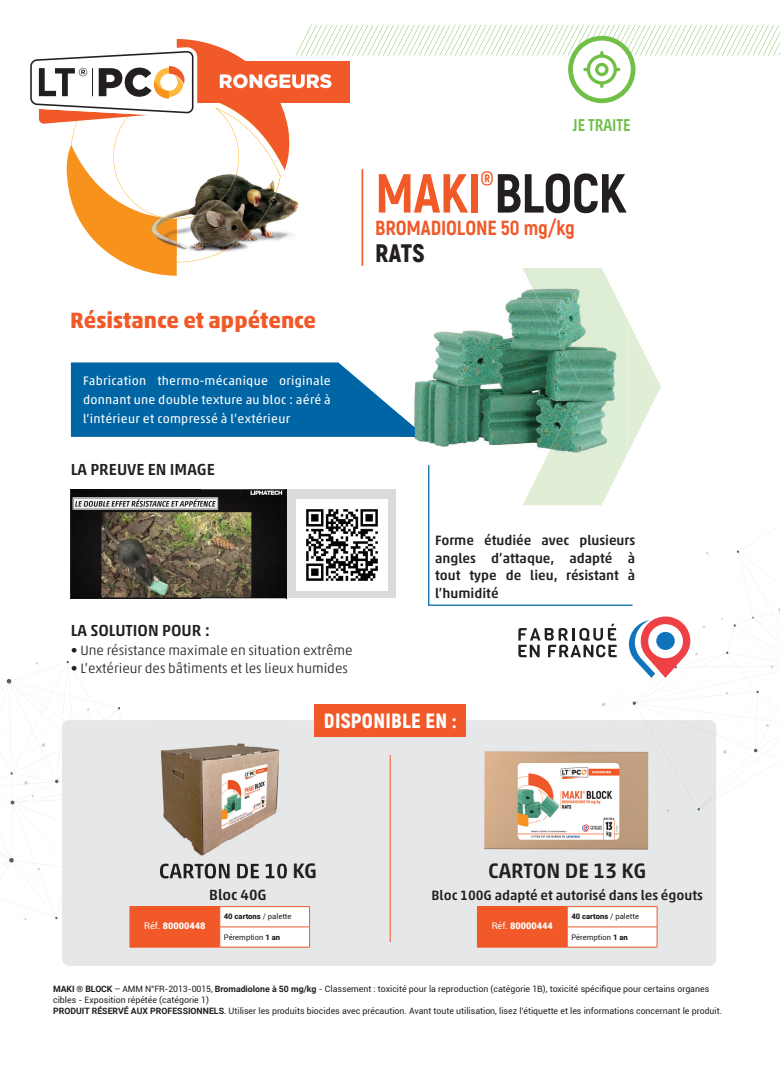
<style>
.page{position:relative;width:780px;height:1088px;background:#fff}
.page>*{position:absolute;margin:0;border:0;box-sizing:border-box;transform-origin:0 0}
.t1{font:800 54.88px "Akrobat";letter-spacing:-.015em;color:#231f20}
.t2{font:900 25.25px "Akrobat";color:#231f20}
.t3{font:700 22.5px "Akko Pro";color:#f15929}
.t4{font:500 21.25px "Akko Pro";color:#231f20}
.t5{font:900 20.62px "Akrobat";letter-spacing:.015em;color:#fff}
.t6{font:800 20.38px "Akrobat";letter-spacing:-.005em;color:#f15929}
.t7{font:500 17.5px "Akko Pro";color:#70bf47;scale:.85 1}
.t8{font:500 16.25px "Akko Pro";color:#231f20}
.t9{font:500 15px "Akko Pro";color:#231f20}
.t10{font:500 13.75px/17.5px "Akko Pro";color:#231f20;text-align:justify}
.t11{font:300 13.75px "Akko Pro";color:#231f20}
.t12{font:12.5px/18.8px "Akko Pro";letter-spacing:.02em;color:#fff;text-align:justify}
.t13{font:900 9.25px "Roboto";color:#fff}
.t14{font:8.75px/11.2px "Roboto";color:#231f20}
.t15{font:900 7.62px "Roboto";color:#231f20}
.t16{font:7.62px "Roboto";color:#231f20}
.s1{color:#f15929}
.s2{font-weight:400}
.s3{font-weight:900}
.s4{font-weight:700}
</style>
<div class="page">
<svg style="left:0;top:661px;width:121px;height:259px"></svg>
<div style="left:62px;top:720px;width:654px;height:246px;background:#e6e7e9;border-radius:7px"></div>
<div style="left:314px;top:704px;width:151px;height:33px;background:#f15929"></div>
<hr style="left:390px;top:755px;width:1px;height:187px;background:#f15929">
<svg style="left:30px;top:25px;width:750px;height:251px"></svg>
<img style="left:149px;top:215px;width:28px;height:41px">
<svg style="left:71px;top:362px;width:329px;height:75px;background:#1270aa"></svg>
<div style="left:286px;top:489px;width:109px;height:109px;background:#dcdbdb"></div>
<div style="left:477px;top:906px;width:90px;height:41px;background:#f15929"></div>
<svg style="left:567px;top:907px;width:90px;height:40px;background:#fef6f4"></svg>
<hr style="left:567px;top:906px;width:90px;height:1px;background:#f15929">
<hr style="left:477px;top:947px;width:90px;height:1px;background:#f15929">
<hr style="left:567px;top:947px;width:90px;height:1px;background:#f15929">
<hr style="left:361px;top:169px;width:2px;height:97px;background:#f15929">
<hr style="left:428px;top:465px;width:1px;height:140px;background:#0065a4">
<hr style="left:428px;top:604px;width:204px;height:2px;background:#0065a4">
<div style="left:130px;top:906px;width:90px;height:41px;background:#f15929"></div>
<svg style="left:219px;top:907px;width:91px;height:40px;background:#fef5f2"></svg>
<hr style="left:220px;top:906px;width:90px;height:1px;background:#f15929">
<hr style="left:130px;top:947px;width:90px;height:1px;background:#f15929">
<hr style="left:220px;top:947px;width:90px;height:1px;background:#f15929">
<img style="left:400px;top:268px;width:122px;height:179px">
<img style="left:522px;top:268px;width:105px;height:52px">
<img style="left:400px;top:415px;width:25px;height:22px">
<img style="left:484px;top:751px;width:165px;height:99px">
<svg style="left:518px;top:320px;width:262px;height:492px"></svg>
<img style="left:626px;top:742px;width:33px;height:55px">
<img style="left:159px;top:743px;width:126px;height:136px">
<img style="left:160px;top:863px;width:127px;height:15px">
<img style="left:297px;top:500px;width:90px;height:90px">
<img style="left:71px;top:489px;width:216px;height:109px">
<h3 class="t7" style="left:573px;top:114px;width:69px">JE TRAITE</h3>
<h3 class="t3" style="left:70px;top:307px;width:247px">Résistance et appétence</h3>
<h3 class="t12" style="left:83px;top:371px;width:249px">Fabrication thermo-mécanique originale donnant une double texture au bloc : aéré à l’intérieur et compressé à l’extérieur</h3>
<h3 class="t8" style="left:71px;top:459px;width:145px">LA PREUVE EN IMAGE</h3>
<h3 class="t8" style="left:71px;top:621px;width:140px">LA SOLUTION POUR :</h3>
<h3 class="t11" style="left:71px;top:641px;width:283px">• Une résistance maximale en situation extrême</h3>
<h3 class="t11" style="left:71px;top:660px;width:278px">• L’extérieur des bâtiments et les lieux humides</h3>
<h1 class="t1" style="left:375px;top:158px;width:253px"><span class="s1">MAKI</span><sup>®</sup>BLOCK</h1>
<h3 class="t6" style="left:375px;top:215px;width:201px">BROMADIOLONE 50 mg/kg</h3>
<h2 class="t2" style="left:375px;top:237px;width:51px">RATS</h2>
<h3 class="t10" style="left:435px;top:532px;width:201px">Forme étudiée avec plusieurs angles d’attaque, adapté à tout type de lieu, résistant à l’humidité</h3>
<h3 class="t5" style="left:324px;top:707px;width:133px">DISPONIBLE EN :</h3>
<h3 class="t9" style="left:209px;top:885px;width:59px">Bloc 40G</h3>
<p class="t13" style="left:144px;top:919px;width:63px"><span class="s2">Réf.</span> 80000448</p>
<p class="t15" style="left:224px;top:911px;width:69px">40 cartons <span class="s2">/ palette</span></p>
<p class="t16" style="left:224px;top:932px;width:58px">Péremption <span class="s3">1 an</span></p>
<h3 class="t4" style="left:488px;top:858px;width:160px">CARTON DE 13 KG</h3>
<h3 class="t10" style="left:431px;top:886px;width:273px">Bloc 100G adapté et autorisé dans les égouts</h3>
<p class="t13" style="left:492px;top:919px;width:63px"><span class="s2">Réf.</span> 80000444</p>
<p class="t15" style="left:571px;top:911px;width:69px">40 cartons <span class="s2">/ palette</span></p>
<p class="t16" style="left:571px;top:932px;width:58px">Péremption <span class="s3">1 an</span></p>
<p class="t14" style="left:53px;top:982px;width:670px"><span class="s4">MAKI ® BLOCK</span> – AMM N°FR-2013-0015, <span class="s4">Bromadiolone à 50 mg/kg</span> - Classement : toxicité pour la reproduction (catégorie 1B), toxicité spécifique pour certains organes cibles - Exposition répétée (catégorie 1)<br><span class="s4">PRODUIT RÉSERVÉ AUX PROFESSIONNELS</span>. Utiliser les produits biocides avec précaution. Avant toute utilisation, lisez l’étiquette et les informations concernant le produit.</p>
</div>
